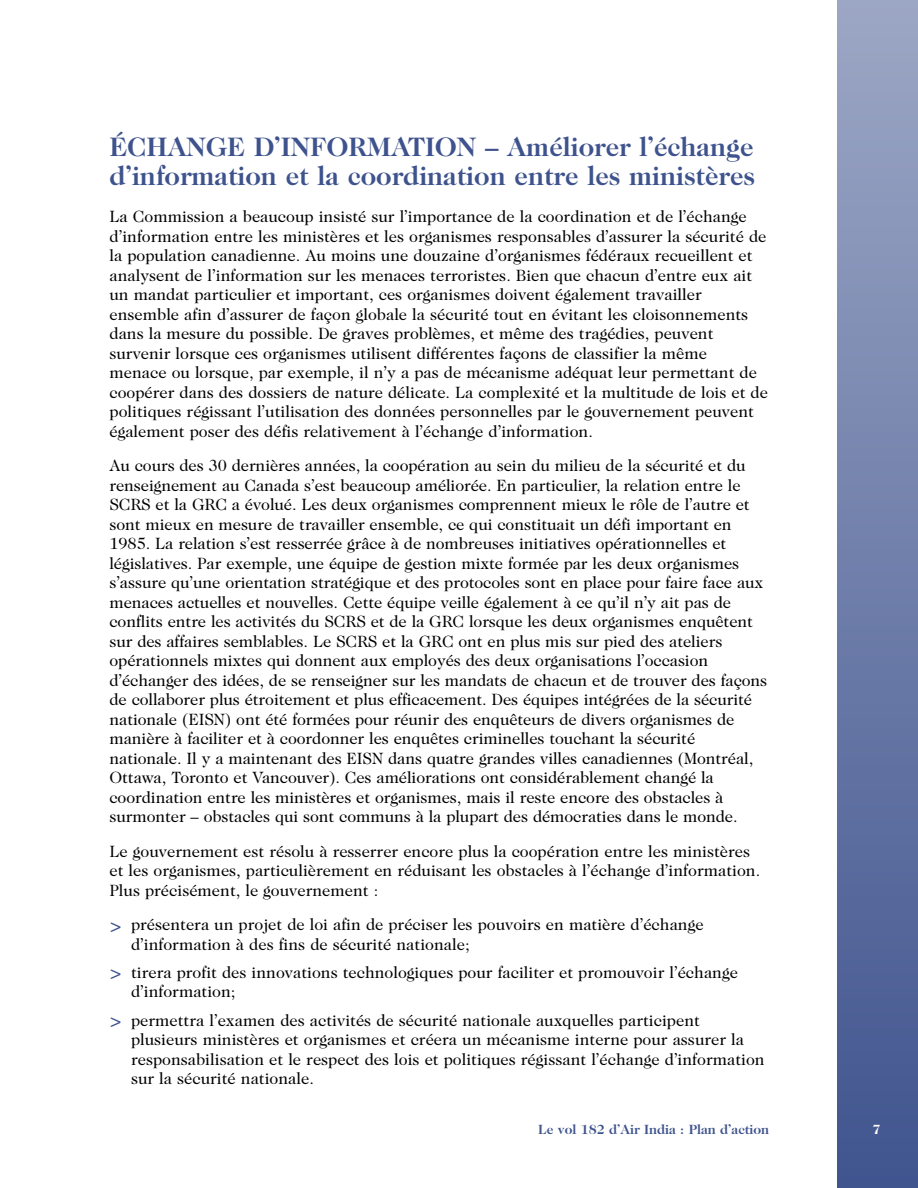
<style>
.page{position:relative;width:918px;height:1188px;background:#fff}
.page>*{position:absolute;margin:0;border:0;box-sizing:border-box;transform-origin:0 0}
.t1{font:700 27px/28.5px "Caslon Two Twenty Four";color:#3e538d}
.t2{font:16.5px/19.5px "Caslon Two Twenty Four";color:#000}
.t3{font:700 13.5px "Caslon Two Twenty Four";color:#3e538d}
.t4{font:700 13.5px "Caslon Two Twenty Four";color:#fff}
.s1{font-size:21px;color:#3e538d}
</style>
<div class="page">
<div style="left:837px;top:0;width:81px;height:1188px;background:linear-gradient(to bottom,#9ca7c5,#40548e)"></div>
<h1 class="t1" style="left:109px;top:135px;width:647px">ÉCHANGE D’INFORMATION – Améliorer l’échange d’information et la coordination entre les ministères</h1>
<p class="t2" style="left:109px;top:208px;width:660px">La Commission a beaucoup insisté sur l’importance de la coordination et de l’échange d’information entre les ministères et les organismes responsables d’assurer la sécurité de la population canadienne. Au moins une douzaine d’organismes fédéraux recueillent et analysent de l’information sur les menaces terroristes. Bien que chacun d’entre eux ait un mandat particulier et important, ces organismes doivent également travailler ensemble afin d’assurer de façon globale la sécurité tout en évitant les cloisonnements dans la mesure du possible. De graves problèmes, et même des tragédies, peuvent survenir lorsque ces organismes utilisent différentes façons de classifier la même menace ou lorsque, par exemple, il n’y a pas de mécanisme adéquat leur permettant de coopérer dans des dossiers de nature délicate. La complexité et la multitude de lois et de politiques régissant l’utilisation des données personnelles par le gouvernement peuvent également poser des défis relativement à l’échange d’information.</p>
<p class="t2" style="left:109px;top:457px;width:659px">Au cours des 30 dernières années, la coopération au sein du milieu de la sécurité et du renseignement au Canada s’est beaucoup améliorée. En particulier, la relation entre le SCRS et la GRC a évolué. Les deux organismes comprennent mieux le rôle de l’autre et sont mieux en mesure de travailler ensemble, ce qui constituait un défi important en 1985. La relation s’est resserrée grâce à de nombreuses initiatives opérationnelles et législatives. Par exemple, une équipe de gestion mixte formée par les deux organismes s’assure qu’une orientation stratégique et des protocoles sont en place pour faire face aux menaces actuelles et nouvelles. Cette équipe veille également à ce qu’il n’y ait pas de conflits entre les activités du SCRS et de la GRC lorsque les deux organismes enquêtent sur des affaires semblables. Le SCRS et la GRC ont en plus mis sur pied des ateliers opérationnels mixtes qui donnent aux employés des deux organisations l’occasion d’échanger des idées, de se renseigner sur les mandats de chacun et de trouver des façons de collaborer plus étroitement et plus efficacement. Des équipes intégrées de la sécurité nationale (EISN) ont été formées pour réunir des enquêteurs de divers organismes de manière à faciliter et à coordonner les enquêtes criminelles touchant la sécurité nationale. Il y a maintenant des EISN dans quatre grandes villes canadiennes (Montréal, Ottawa, Toronto et Vancouver). Ces améliorations ont considérablement changé la coordination entre les ministères et organismes, mais il reste encore des obstacles à surmonter – obstacles qui sont communs à la plupart des démocraties dans le monde.</p>
<p class="t2" style="left:109px;top:843px;width:652px">Le gouvernement est résolu à resserrer encore plus la coopération entre les ministères et les organismes, particulièrement en réduisant les obstacles à l’échange d’information.<br>Plus précisément, le gouvernement :</p>
<p class="t2" style="left:131px;top:916px;width:574px;text-indent:-22px"><span class="s1">&gt;</span> présentera un projet de loi afin de préciser les pouvoirs en matière d’échange d’information à des fins de sécurité nationale;</p>
<p class="t2" style="left:131px;top:964px;width:608px;text-indent:-22px"><span class="s1">&gt;</span> tirera profit des innovations technologiques pour faciliter et promouvoir l’échange d’information;</p>
<p class="t2" style="left:131px;top:1011px;width:635px;text-indent:-22px"><span class="s1">&gt;</span> permettra l’examen des activités de sécurité nationale auxquelles participent plusieurs ministères et organismes et créera un mécanisme interne pour assurer la responsabilisation et le respect des lois et politiques régissant l’échange d’information sur la sécurité nationale.</p>
<p class="t3" style="left:538px;top:1124px;width:232px">Le vol 182 d’Air India : Plan d’action</p>
<p class="t4" style="left:872px;top:1124px;width:10px">7</p>
</div>
